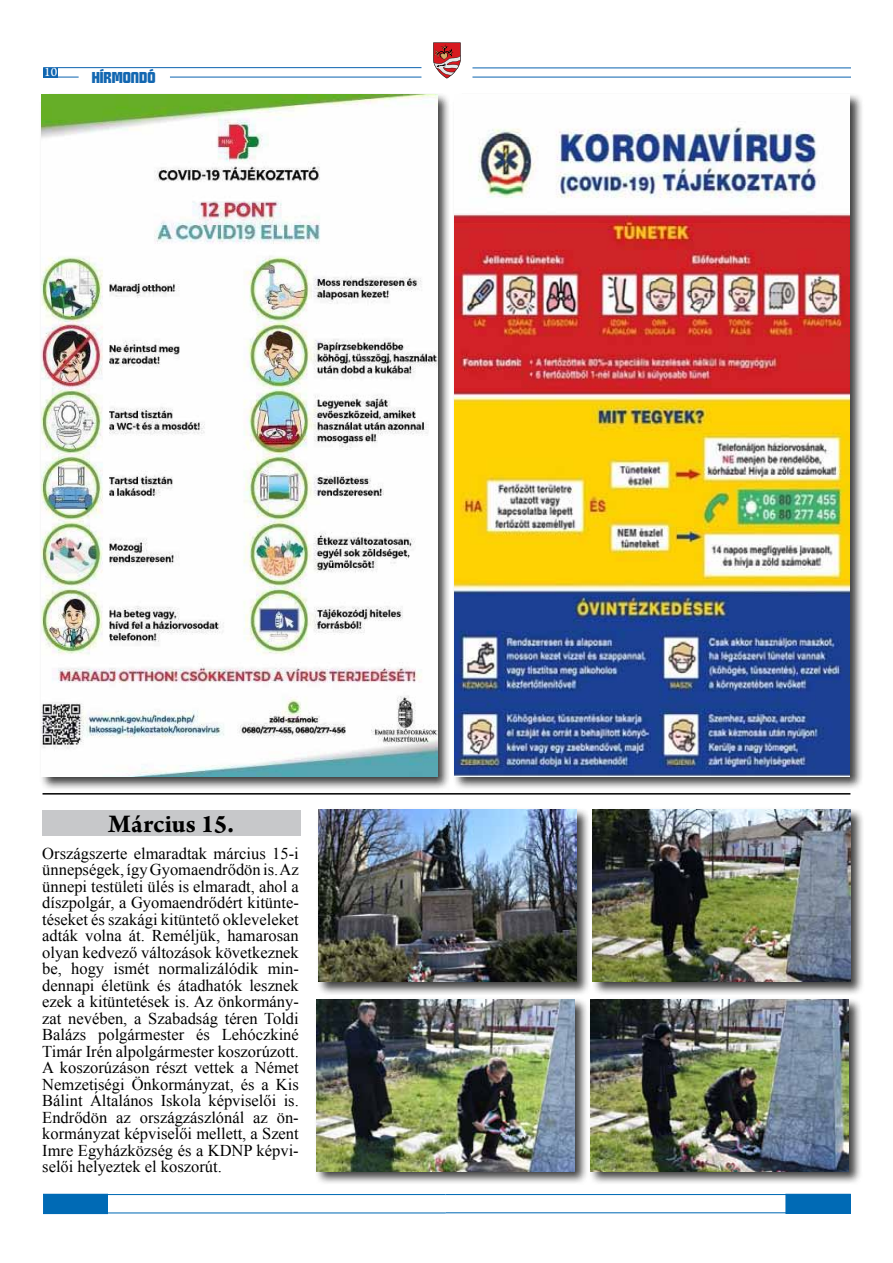
<style>
.page{position:relative;width:893px;height:1263px;background:#fff}
.page>*{position:absolute;margin:0;border:0;box-sizing:border-box;transform-origin:0 0}
.t1{font:700 27px "Arno Pro";letter-spacing:.01em;color:#000}
.t2{font:16.5px/16.5px "Times New Roman";color:#000;text-align:justify}
.t3{font:15.6px "First Prize Bold Upright";color:#1367b1}
.t4{font:13.5px "Arno Pro Sm Text";color:#fff}
</style>
<div class="page">
<hr style="left:43px;top:67px;width:378px;height:1px;background:#1066b1">
<svg style="left:58px;top:77px;width:21px;height:1px"></svg>
<hr style="left:170px;top:77px;width:251px;height:1px;background:#1066b1">
<hr style="left:472px;top:67px;width:378px;height:1px;background:#1066b1">
<hr style="left:472px;top:77px;width:378px;height:1px;background:#1066b1">
<div style="left:43px;top:68px;width:15px;height:10px;background:#1066b1"></div>
<svg style="left:433px;top:43px;width:28px;height:36px"></svg>
<hr style="left:43px;top:1194px;width:403px;height:1px;background:#006ab5">
<hr style="left:43px;top:1212px;width:403px;height:1px;background:#006ab5">
<div style="left:44px;top:1194px;width:63px;height:19px;background:#006ab5"></div>
<div style="left:43px;top:1194px;width:65px;height:20px;border:1px solid #006ab5"></div>
<hr style="left:446px;top:1194px;width:404px;height:1px;background:#006ab5">
<hr style="left:446px;top:1212px;width:404px;height:1px;background:#006ab5">
<div style="left:786px;top:1194px;width:64px;height:19px;background:#006ab5"></div>
<div style="left:42px;top:810px;width:258px;height:25px;background:#c7c8ca"></div>
<div style="left:316px;top:808px;width:275px;height:188px;background:#000;opacity:.75"></div>
<img style="left:319px;top:810px;width:258px;height:172px">
<div style="left:591px;top:808px;width:274px;height:188px;background:#000;opacity:.75"></div>
<img style="left:593px;top:810px;width:258px;height:172px">
<div style="left:314px;top:997px;width:275px;height:188px;background:#000;opacity:.75"></div>
<img style="left:317px;top:999px;width:257px;height:172px">
<div style="left:589px;top:997px;width:274px;height:188px;background:#000;opacity:.75"></div>
<img style="left:591px;top:999px;width:258px;height:172px">
<hr style="left:43px;top:793px;width:807px;height:1px;background:#000">
<div style="left:40px;top:93px;width:412px;height:697px;background:#000;opacity:.75"></div>
<img style="left:42px;top:95px;width:395px;height:681px">
<div style="left:452px;top:93px;width:412px;height:697px;background:#000;opacity:.75"></div>
<img style="left:454px;top:95px;width:396px;height:681px">
<p class="t4" style="left:44px;top:65px;width:15px">10</p>
<p class="t3" style="left:92px;top:66px;width:65px">HÍRMONDÓ</p>
<h1 class="t1" style="left:109px;top:808px;width:127px">Március 15.</h1>
<p class="t2" style="left:42px;top:845px;width:258px">Országszerte elmaradtak március 15-i ünnepségek, így Gyomaendrődön is. Az ünnepi testületi ülés is elmaradt, ahol a díszpolgár, a Gyomaendrődért kitünte&shy;téseket és szakági kitüntető okleveleket adták volna át. Reméljük, hamarosan olyan kedvező változások következnek be, hogy ismét normalizálódik min&shy;dennapi életünk és átadhatók lesznek ezek a kitüntetések is. Az önkormány&shy;zat nevében, a Szabadság téren Toldi Balázs polgármester és Lehóczkiné Timár Irén alpolgármester koszorúzott.<br>A koszorúzáson részt vettek a Német Nemzetiségi Önkormányzat, és a Kis Bálint Általános Iskola képviselői is.<br>Endrődön az országzászlónál az ön&shy;kormányzat képviselői mellett, a Szent Imre Egyházközség és a KDNP képvi&shy;selői helyeztek el koszorút.</p>
</div>
